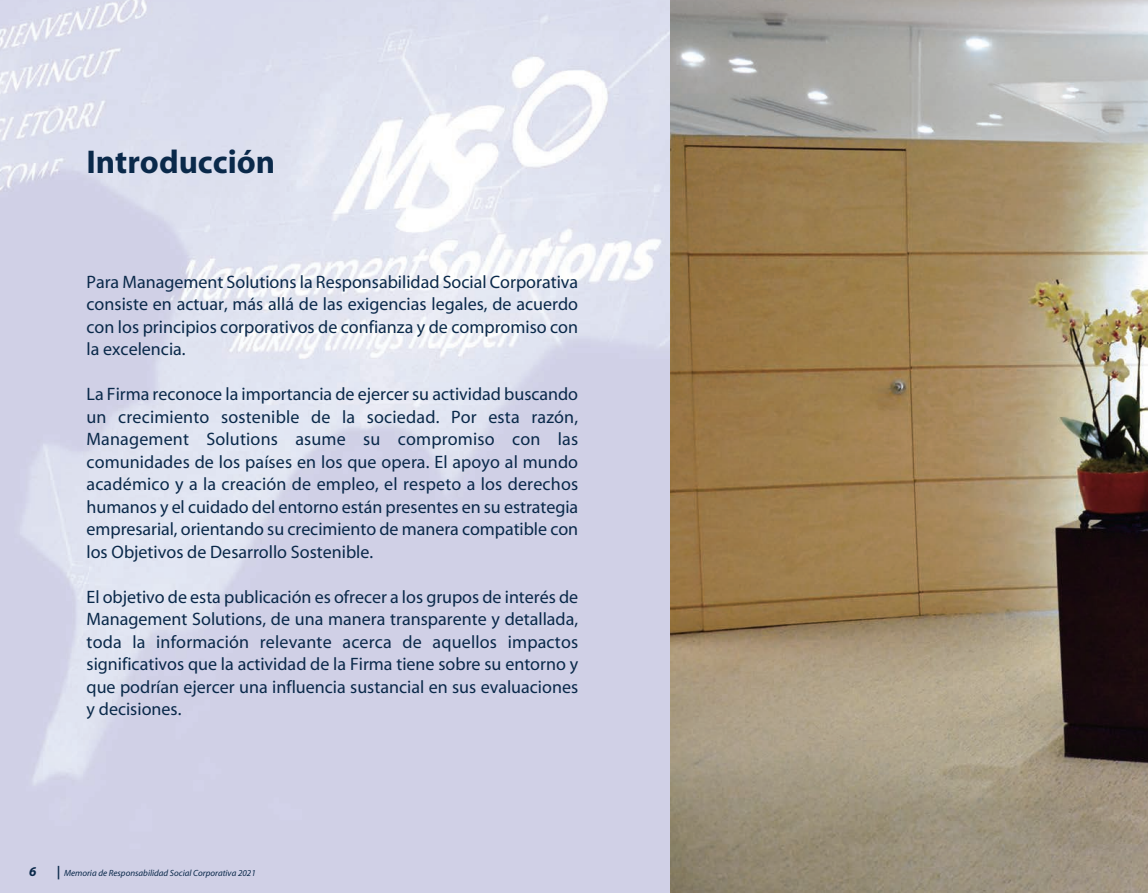
<style>
.page{position:relative;width:1148px;height:893px;background:#fff}
.page>*{position:absolute;margin:0;border:0;box-sizing:border-box;transform-origin:0 0}
.t1{font:700 33px "Myriad";color:#0a294a}
.t2{font:18px/22.5px "Myriad";color:#0a294a;text-align:justify}
.t3{font:italic 700 13.5px "Myriad";color:#0a294a}
.t4{font:italic 9px "Myriad";color:#0a294a}
.s1{font-weight:700;font-size:13.5px}
</style>
<div class="page">
<img style="left:0;top:0;width:670px;height:892px">
<img style="left:670px;top:0;width:477px;height:892px">
<h1 class="t1" style="left:86px;top:145px;width:190px">Introducción</h1>
<p class="t2" style="left:86px;top:271px;width:493px">Para Management Solutions la Responsabilidad Social Corporativa consiste en actuar, más allá de las exigencias legales, de acuerdo con los principios corporativos de confianza y de compromiso con la excelencia.</p>
<p class="t2" style="left:86px;top:383px;width:493px">La Firma reconoce la importancia de ejercer su actividad buscando un crecimiento sostenible de la sociedad. Por esta razón, Management Solutions asume su compromiso con las comunidades de los países en los que opera. El apoyo al mundo académico y a la creación de empleo, el respeto a los derechos humanos y el cuidado del entorno están presentes en su estrategia empresarial, orientando su crecimiento de manera compatible con los Objetivos de Desarrollo Sostenible.</p>
<p class="t2" style="left:86px;top:586px;width:493px">El objetivo de esta publicación es ofrecer a los grupos de interés de Management Solutions, de una manera transparente y detallada, toda la información relevante acerca de aquellos impactos significativos que la actividad de la Firma tiene sobre su entorno y que podrían ejercer una influencia sustancial en sus evaluaciones y decisiones.</p>
<p class="t3" style="left:29px;top:864px;width:9px">6</p>
<p class="t4" style="left:57px;top:868px;width:200px"><span class="s1">|</span> Memoria de Responsabilidad Social Corporativa 2021</p>
</div>
